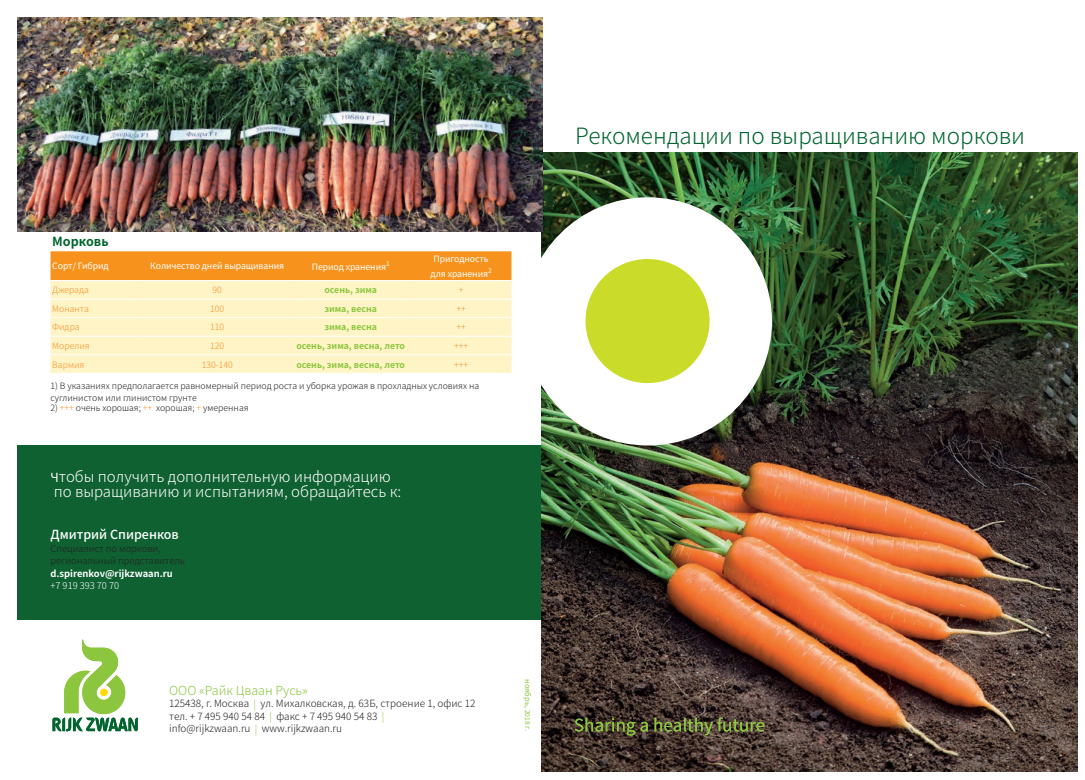
<style>
.page{position:relative;width:1085px;height:780px;background:#fff}
.page>*{position:absolute;margin:0;border:0;box-sizing:border-box;transform-origin:0 0}
.t1{font:300 22.5px "Source Han Sans TC";color:#00652e}
.t2{font:300 15px/15px "Source Han Sans TC";color:#fff}
.t3{font:300 12.5px "Source Han Sans";color:#8bc63e}
.t4{font:500 12.5px "Source Han Sans TC";color:#fff}
.t5{font:700 12.5px "Source Han Sans TC";color:#00652e}
.t6{font:300 10px/12.5px "Source Han Sans";color:#231f20}
.t7{font:300 9.38px/12.5px "Source Han Sans TC";color:#231f20}
.t8{font:700 9.38px "Source Han Sans TC";color:#fff}
.t9{font:300 9.38px "Source Han Sans TC";color:#fff}
.t10{font:300 8.75px/12.5px "Source Han Sans TC";color:#231f20}
.t11{font:8.75px/15px "Source Han Sans TC";letter-spacing:-.01em;color:#fff;text-align:center}
.t12{font:700 8.75px "Source Han Sans TC";color:#8bc63e}
.t13{font:300 8.75px "Source Han Sans TC";color:#f38f2d}
.t14{font:7.5px "Source Han Sans TC";color:#8bc63e}
.s1{color:#f7931d}
.s2{font-weight:400;font-size:12.5px}
.s3{color:#8bc63e}
.s4{font-family:"Source Sans Pro"}
</style>
<div class="page">
<div style="left:18px;top:445px;width:528px;height:175px;background:#0f6132"></div>
<img style="left:541px;top:153px;width:536px;height:618px">
<svg style="left:52px;top:639px;width:86px;height:92px"></svg>
<svg style="left:574px;top:717px;width:73px;height:18px"></svg>
<svg style="left:654px;top:717px;width:110px;height:18px;background:#595b35"></svg>
<div style="left:523px;top:197px;width:248px;height:248px;background:#fff;border-radius:50%"></div>
<div style="left:585px;top:259px;width:124px;height:124px;background:#cadb2a;border-radius:50%"></div>
<div style="left:50px;top:251px;width:461px;height:29px;background:#f7931d"></div>
<div style="left:50px;top:281px;width:461px;height:92px;background:#fef4c5"></div>
<hr style="left:50px;top:298px;width:94px;height:1px;background:#fff">
<hr style="left:144px;top:298px;width:147px;height:1px;background:#fff">
<hr style="left:291px;top:298px;width:119px;height:1px;background:#fff">
<hr style="left:410px;top:298px;width:101px;height:1px;background:#fff">
<hr style="left:50px;top:317px;width:94px;height:1px;background:#fff">
<hr style="left:144px;top:317px;width:147px;height:1px;background:#fff">
<hr style="left:291px;top:317px;width:119px;height:1px;background:#fff">
<hr style="left:410px;top:317px;width:101px;height:1px;background:#fff">
<hr style="left:50px;top:336px;width:94px;height:1px;background:#fff">
<hr style="left:144px;top:336px;width:147px;height:1px;background:#fff">
<hr style="left:291px;top:336px;width:119px;height:1px;background:#fff">
<hr style="left:410px;top:336px;width:101px;height:1px;background:#fff">
<hr style="left:50px;top:354px;width:94px;height:1px;background:#fff">
<hr style="left:144px;top:354px;width:147px;height:1px;background:#fff">
<hr style="left:291px;top:354px;width:119px;height:1px;background:#fff">
<hr style="left:410px;top:354px;width:101px;height:1px;background:#fff">
<img style="left:18px;top:18px;width:524px;height:213px">
<h3 class="t5" style="left:52px;top:235px;width:58px">Морковь</h3>
<p class="t11" style="left:52px;top:258px;width:58px">Сорт/ Гибрид</p>
<p class="t11" style="left:150px;top:258px;width:135px">Количество дней выращивания</p>
<p class="t11" style="left:312px;top:259px;width:79px">Период хранения<sup>1</sup></p>
<p class="t11" style="left:430px;top:251px;width:63px">Пригодность для хранения<sup>2</sup></p>
<p class="t13" style="left:52px;top:285px;width:38px">Джерада</p>
<p class="t13" style="left:212px;top:285px;width:11px">90</p>
<p class="t12" style="left:324px;top:285px;width:54px">осень, зима</p>
<p class="t13" style="left:458px;top:285px;width:6px">+</p>
<p class="t13" style="left:52px;top:304px;width:38px">Монанта</p>
<p class="t13" style="left:210px;top:304px;width:16px">100</p>
<p class="t12" style="left:324px;top:304px;width:54px">зима, весна</p>
<p class="t13" style="left:456px;top:304px;width:11px">++</p>
<p class="t13" style="left:52px;top:322px;width:29px">Фидра</p>
<p class="t13" style="left:210px;top:322px;width:16px">110</p>
<p class="t12" style="left:324px;top:322px;width:54px">зима, весна</p>
<p class="t13" style="left:456px;top:322px;width:11px">++</p>
<p class="t13" style="left:52px;top:341px;width:39px">Морелия</p>
<p class="t13" style="left:210px;top:341px;width:16px">120</p>
<p class="t12" style="left:296px;top:341px;width:110px">осень, зима, весна, лето</p>
<p class="t13" style="left:454px;top:341px;width:16px">+++</p>
<p class="t13" style="left:52px;top:359px;width:33px">Вармия</p>
<p class="t13" style="left:202px;top:359px;width:33px">130-140</p>
<p class="t12" style="left:296px;top:359px;width:110px">осень, зима, весна, лето</p>
<p class="t13" style="left:454px;top:359px;width:16px">+++</p>
<p class="t10" style="left:50px;top:379px;width:430px">1) В указаниях предполагается равномерный период роста и уборка урожая в прохладных условиях на суглинистом или глинистом грунте</p>
<p class="t10" style="left:50px;top:402px;width:200px">2) <span class="s1">+++</span> очень хорошая; <span class="s1">++</span> хорошая; <span class="s1">+</span> умеренная</p>
<h2 class="t2" style="left:50px;top:469px;width:352px"><span class="s2">Ч</span>тобы получить дополнительную информацию по выращиванию и испытаниям, обращайтесь к:</h2>
<h3 class="t4" style="left:50px;top:527px;width:130px">Дмитрий Спиренков</h3>
<p class="t7" style="left:50px;top:542px;width:136px">Специалист по моркови, региональный представитель</p>
<p class="t8" style="left:50px;top:568px;width:124px">d.spirenkov@rijkzwaan.ru</p>
<p class="t9" style="left:50px;top:580px;width:70px">+7 919 393 70 70</p>
<h3 class="t3" style="left:169px;top:683px;width:140px">ООО «Райк Цваан Русь»</h3>
<p class="t6" style="left:169px;top:697px;width:308px">125438, г. Москва <span class="s3">|</span> ул. Михалковская, д. 63Б, строение 1, офис 12 тел. + 7 495 940 54 84 <span class="s3">|</span> факс + 7 495 940 54 83 <span class="s3">|<br></span>info@rijkzwaan.ru <span class="s3">|</span> www.rijkzwaan.ru</p>
<p class="t14" style="left:532px;top:679px;width:53px;rotate:90deg">ноябрь, <span class="s4">2018</span> г.</p>
<h1 class="t1" style="left:575px;top:123px;width:451px">Рекомендации по выращиванию моркови</h1>
</div>
